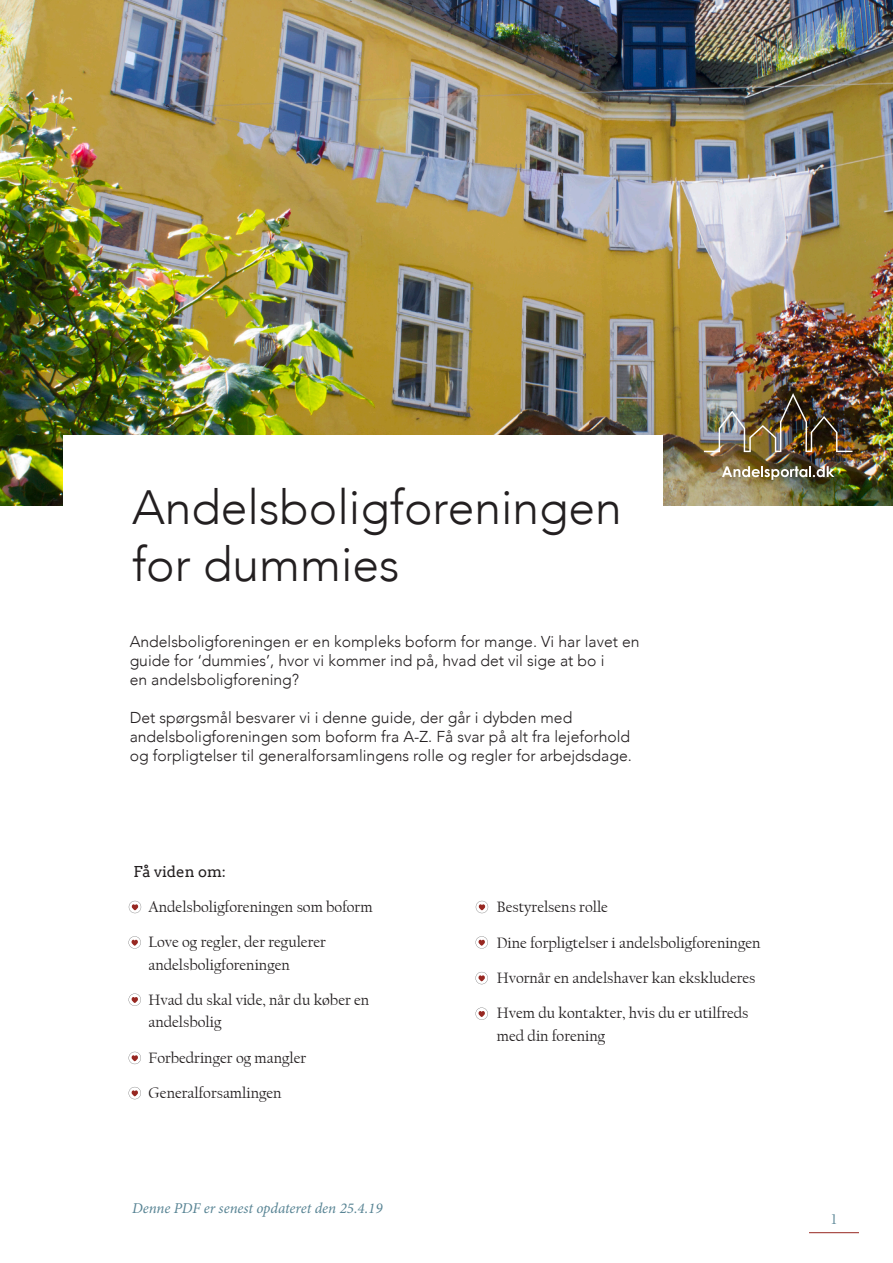
<style>
.page{position:relative;width:893px;height:1263px;background:#fff}
.page>*{position:absolute;margin:0;border:0;box-sizing:border-box;transform-origin:0 0}
.t1{font:300 48px/57.6px "Avenir";color:#231f20}
.t2{font:300 15.75px/18.9px "Avenir";color:#231f20}
.Liste_kasser{font:15.75px/22.5px "Californian FB";color:#231f20}
.t3{font:italic 15px "Minion Pro";letter-spacing:-.005em;color:#588494}
.t4{font:15px "Arvo";color:#231f20}
.t5{font:15px "Californian FB";color:#588494}
</style>
<div class="page">
<hr style="left:809px;top:1232px;width:50px;height:1px;background:#972721">
<img style="left:0;top:0;width:893px;height:505px">
<img style="left:722px;top:466px;width:112px;height:14px">
<img style="left:704px;top:393px;width:148px;height:59px">
<div style="left:63px;top:435px;width:599px;height:175px;background:#fff"></div>
<svg style="left:129px;top:901px;width:12px;height:12px"></svg>
<svg style="left:476px;top:901px;width:12px;height:12px"></svg>
<svg style="left:129px;top:936px;width:12px;height:12px"></svg>
<svg style="left:476px;top:936px;width:12px;height:12px"></svg>
<svg style="left:476px;top:972px;width:12px;height:12px"></svg>
<svg style="left:476px;top:1007px;width:12px;height:13px"></svg>
<svg style="left:129px;top:993px;width:12px;height:13px"></svg>
<svg style="left:129px;top:1052px;width:12px;height:12px"></svg>
<svg style="left:129px;top:1087px;width:12px;height:12px"></svg>
<p class="t1" style="left:132px;top:478px;width:491px">Andelsboligforeningen for dummies</p>
<p class="t2" style="left:130px;top:632px;width:511px">Andelsboligforeningen er en kompleks boform for mange. Vi har lavet en guide for ‘dummies’, hvor vi kommer ind på, hvad det vil sige at bo i<br>en andelsboligforening?</p>
<p class="t2" style="left:130px;top:708px;width:504px">Det spørgsmål besvarer vi i denne guide, der går i dybden med andelsboligforeningen som boform fra A-Z. Få svar på alt fra lejeforhold og forpligtelser til generalforsamlingens rolle og regler for arbejdsdage.</p>
<p class="t4" style="left:134px;top:862px;width:94px">Få viden om:</p>
<p class="Liste_kasser" style="left:148px;top:896px;width:226px">Andelsboligforeningen som boform</p>
<p class="Liste_kasser" style="left:148px;top:931px;width:179px">Love og regler, der regulerer andelsboligforeningen</p>
<p class="Liste_kasser" style="left:148px;top:989px;width:222px">Hvad du skal vide, når du køber en andelsbolig</p>
<p class="Liste_kasser" style="left:148px;top:1046px;width:159px">Forbedringer og mangler</p>
<p class="Liste_kasser" style="left:148px;top:1082px;width:135px">Generalforsamlingen</p>
<p class="t3" style="left:132px;top:1197px;width:252px">Denne PDF er senest opdateret den 25.4.19</p>
<p class="Liste_kasser" style="left:497px;top:896px;width:113px">Bestyrelsens rolle</p>
<p class="Liste_kasser" style="left:497px;top:931px;width:265px">Dine forpligtelser i andelsboligforeningen</p>
<p class="Liste_kasser" style="left:497px;top:967px;width:260px">Hvornår en andelshaver kan ekskluderes</p>
<p class="Liste_kasser" style="left:497px;top:1002px;width:253px">Hvem du kontakter, hvis du er utilfreds med din forening</p>
<p class="t5" style="left:831px;top:1210px;width:7px">1</p>
</div>
